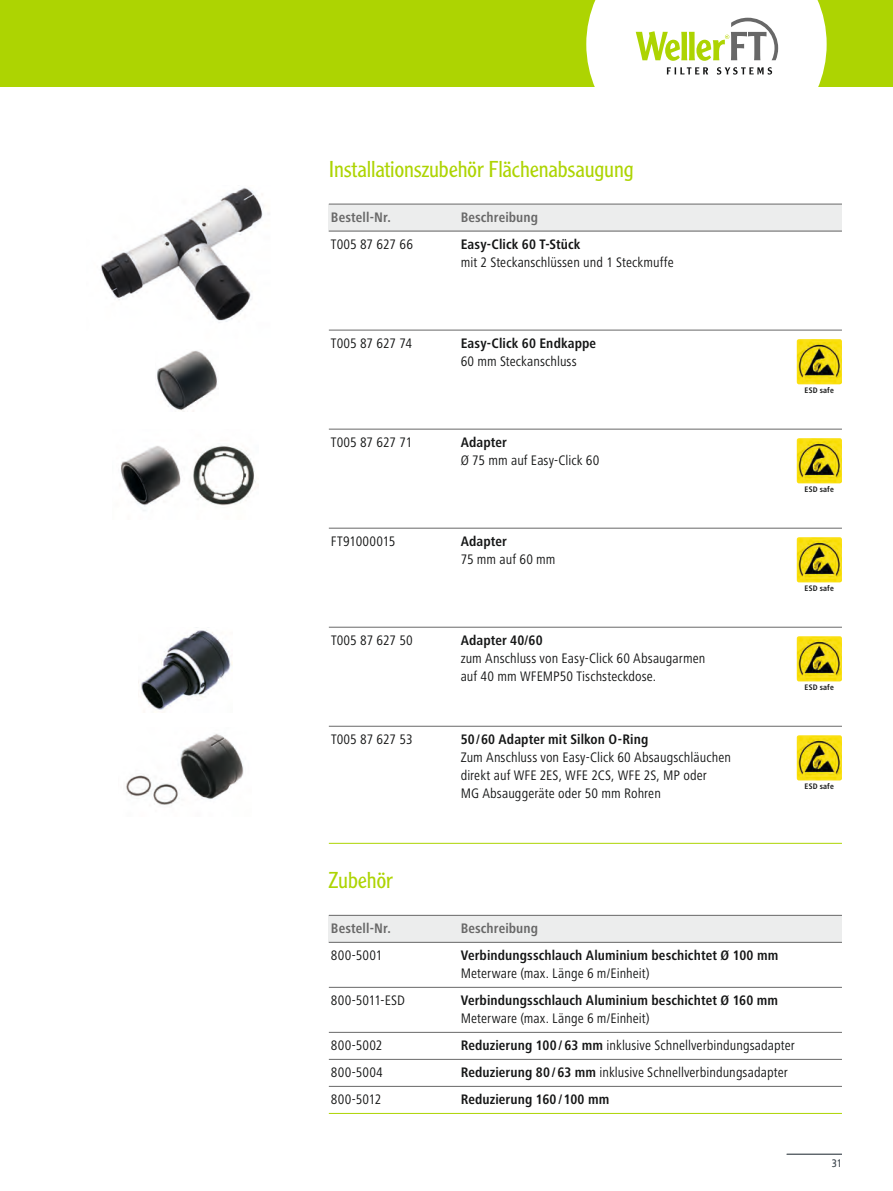
<style>
.page{position:relative;width:893px;height:1191px;background:#fff}
.page>*{position:absolute;margin:0;border:0;box-sizing:border-box;transform-origin:0 0}
.t1{font:300 22.5px "Clearface Gothic LT Std";letter-spacing:-.005em;color:#add402}
.t2{font:condensed 14.25px/18px "Frutiger Next LT";letter-spacing:.005em;color:#151616}
.t3{font:700 condensed 14.25px "Frutiger Next LT";letter-spacing:.005em;color:#151616}
.t4{font:700 condensed 14.25px "Frutiger Next LT";letter-spacing:.01em;color:#686868}
.t5{font:condensed 11.25px "Frutiger Next LT";color:#575e65}
.t6{font:700 condensed 8.25px "Frutiger Next LT";letter-spacing:.025em;color:#151616}
.s1{font-weight:700}
</style>
<div class="page">
<img style="left:101px;top:187px;width:162px;height:136px">
<img style="left:120px;top:445px;width:136px;height:66px">
<img style="left:138px;top:627px;width:94px;height:83px">
<img style="left:157px;top:350px;width:61px;height:61px">
<img style="left:126px;top:733px;width:118px;height:72px">
<hr style="left:787px;top:1153px;width:55px;height:1px;background:#575e65">
<div style="left:0;top:0;width:893px;height:87px;background:#add402"></div>
<svg style="left:586px;top:0;width:241px;height:87px;background:#eff3e0"></svg>
<div style="left:329px;top:204px;width:513px;height:27px;background:#eceded"></div>
<div style="left:329px;top:915px;width:513px;height:27px;background:#eceded"></div>
<hr style="left:329px;top:204px;width:513px;height:1px;background:#686868">
<hr style="left:329px;top:231px;width:513px;height:1px;background:#686868">
<hr style="left:329px;top:330px;width:513px;height:1px;background:#686868">
<hr style="left:329px;top:429px;width:513px;height:1px;background:#686868">
<hr style="left:329px;top:528px;width:513px;height:1px;background:#686868">
<hr style="left:329px;top:627px;width:513px;height:1px;background:#686868">
<hr style="left:329px;top:726px;width:513px;height:1px;background:#686868">
<hr style="left:329px;top:843px;width:513px;height:1px;background:#add402">
<hr style="left:329px;top:915px;width:513px;height:1px;background:#686868">
<hr style="left:329px;top:942px;width:513px;height:1px;background:#686868">
<hr style="left:329px;top:987px;width:513px;height:1px;background:#686868">
<hr style="left:329px;top:1032px;width:513px;height:1px;background:#686868">
<hr style="left:329px;top:1059px;width:513px;height:1px;background:#686868">
<hr style="left:329px;top:1086px;width:513px;height:1px;background:#686868">
<hr style="left:329px;top:1113px;width:513px;height:1px;background:#add402">
<img style="left:797px;top:339px;width:45px;height:45px">
<img style="left:797px;top:438px;width:45px;height:45px">
<img style="left:797px;top:537px;width:45px;height:45px">
<img style="left:797px;top:636px;width:45px;height:45px">
<img style="left:797px;top:735px;width:45px;height:45px">
<h1 class="t1" style="left:329px;top:156px;width:306px">Installationszubehör Flächenabsaugung</h1>
<p class="t4" style="left:331px;top:209px;width:62px">Bestell-Nr.</p>
<p class="t4" style="left:461px;top:209px;width:79px">Beschreibung</p>
<p class="t2" style="left:331px;top:235px;width:83px">T005 87 627 66</p>
<p class="t3" style="left:461px;top:236px;width:121px">Easy-Click 60 T-Stück</p>
<p class="t2" style="left:461px;top:253px;width:214px">mit 2 Steckanschlüssen und 1 Steckmuffe</p>
<p class="t2" style="left:331px;top:334px;width:83px">T005 87 627 74</p>
<p class="t3" style="left:461px;top:335px;width:137px">Easy-Click 60 Endkappe</p>
<p class="t2" style="left:461px;top:352px;width:117px">60 mm Steckanschluss</p>
<p class="t2" style="left:331px;top:433px;width:83px">T005 87 627 71</p>
<p class="t3" style="left:461px;top:434px;width:48px">Adapter</p>
<p class="t2" style="left:461px;top:451px;width:140px">Ø 75 mm auf Easy-Click 60</p>
<p class="t2" style="left:331px;top:532px;width:66px">FT91000015</p>
<p class="t3" style="left:461px;top:533px;width:48px">Adapter</p>
<p class="t2" style="left:461px;top:550px;width:96px">75 mm auf 60 mm</p>
<p class="t2" style="left:331px;top:631px;width:83px">T005 87 627 50</p>
<p class="t3" style="left:461px;top:632px;width:83px">Adapter 40/60</p>
<p class="t2" style="left:461px;top:649px;width:246px">zum Anschluss von Easy-Click 60 Absaugarmen auf 40 mm WFEMP50 Tischsteckdose.</p>
<p class="t2" style="left:331px;top:730px;width:83px">T005 87 627 53</p>
<p class="t3" style="left:461px;top:731px;width:189px">50/60 Adapter mit Silkon O-Ring</p>
<p class="t2" style="left:461px;top:748px;width:272px">Zum Anschluss von Easy-Click 60 Absaugschläuchen direkt auf WFE 2ES, WFE 2CS, WFE 2S, MP oder<br>MG Absauggeräte oder 50 mm Rohren</p>
<p class="t6" style="left:805px;top:386px;width:31px">ESD safe</p>
<p class="t6" style="left:805px;top:485px;width:31px">ESD safe</p>
<p class="t6" style="left:805px;top:584px;width:31px">ESD safe</p>
<p class="t6" style="left:805px;top:683px;width:31px">ESD safe</p>
<p class="t6" style="left:805px;top:782px;width:31px">ESD safe</p>
<h1 class="t1" style="left:329px;top:867px;width:65px">Zubehör</h1>
<p class="t4" style="left:331px;top:920px;width:62px">Bestell-Nr.</p>
<p class="t4" style="left:461px;top:920px;width:79px">Beschreibung</p>
<p class="t2" style="left:331px;top:946px;width:53px">800-5001</p>
<p class="t3" style="left:461px;top:947px;width:319px">Verbindungsschlauch Aluminium beschichtet Ø 100 mm</p>
<p class="t2" style="left:461px;top:964px;width:190px">Meterware (max. Länge 6 m/Einheit)</p>
<p class="t2" style="left:331px;top:991px;width:75px">800-5011-ESD</p>
<p class="t3" style="left:461px;top:992px;width:319px">Verbindungsschlauch Aluminium beschichtet Ø 160 mm</p>
<p class="t2" style="left:461px;top:1009px;width:190px">Meterware (max. Länge 6 m/Einheit)</p>
<p class="t2" style="left:331px;top:1036px;width:53px">800-5002</p>
<p class="t2" style="left:461px;top:1036px;width:336px"><span class="s1">Reduzierung 100 / 63 mm</span> inklusive Schnellverbindungsadapter</p>
<p class="t2" style="left:331px;top:1063px;width:53px">800-5004</p>
<p class="t2" style="left:461px;top:1063px;width:329px"><span class="s1">Reduzierung 80 / 63 mm</span> inklusive Schnellverbindungsadapter</p>
<p class="t2" style="left:331px;top:1090px;width:52px">800-5012</p>
<p class="t3" style="left:461px;top:1091px;width:150px">Reduzierung 160 /100 mm</p>
<p class="t5" style="left:832px;top:1157px;width:12px">31</p>
</div>
